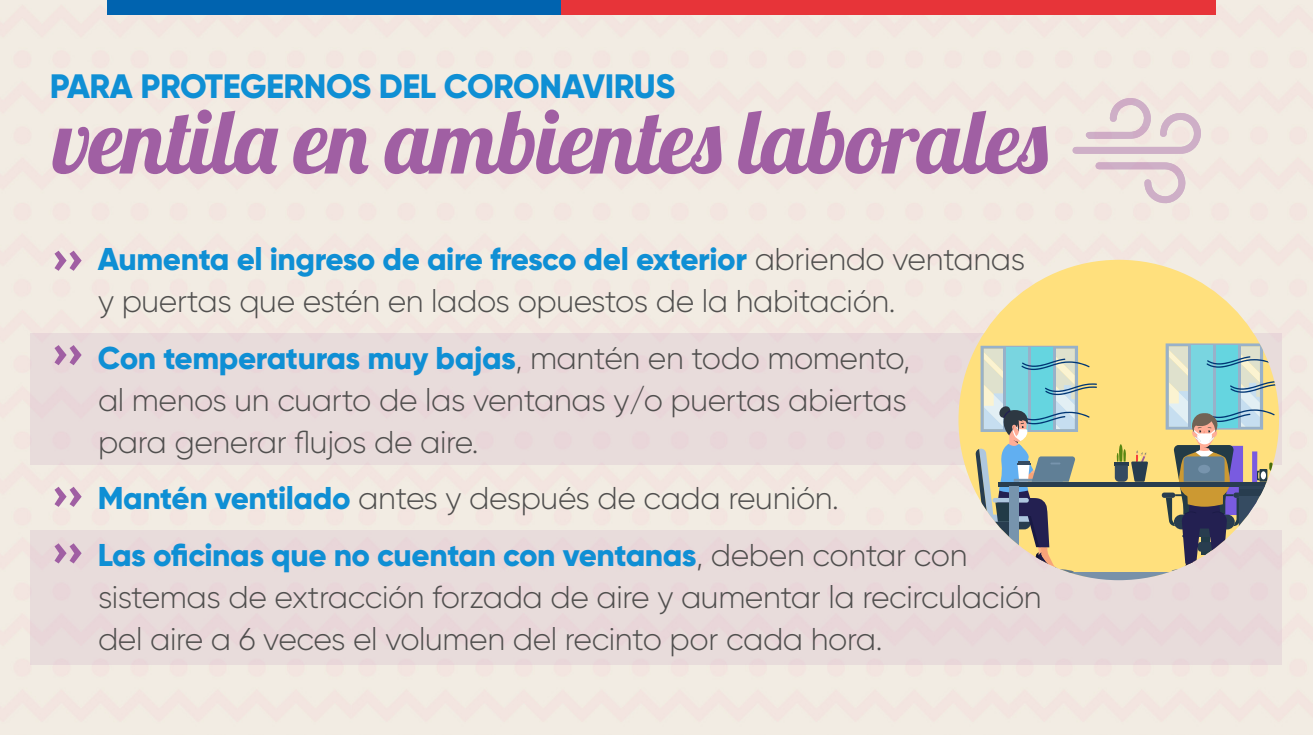
<style>
.page{position:relative;width:1313px;height:735px;background:#fff}
.page>*{position:absolute;margin:0;border:0;box-sizing:border-box;transform-origin:0 0}
.t1{font:89.77px "Lobster 1.4";letter-spacing:.005em;color:#a05fa3}
.t2{font:800 33.77px "Gilroy";letter-spacing:-.015em;color:#0f8fd4}
.t3{font:300 31.5px/42px "Gilroy";letter-spacing:-.015em;color:#504f4e}
.t4{font:800 31.5px/56.9px "Gilroy";letter-spacing:-.015em;color:#0f8fd4}
.s1{font-weight:800;color:#0f8fd4}
.s2{font-weight:300;color:#504f4e}
</style>
<div class="page">
<div style="left:0;top:0;width:1312px;height:735px;background:#f2ece3"></div>
<div style="left:108px;top:0;width:453px;height:14px;background:#0063af"></div>
<div style="left:561px;top:0;width:654px;height:14px;background:#e73439"></div>
<div style="left:31px;top:530px;width:1251px;height:135px;background:#e8dcdb"></div>
<div style="left:31px;top:333px;width:1251px;height:132px;background:#e8dcdb"></div>
<svg style="left:958px;top:260px;width:321px;height:312px;background:#fae298"></svg>
<svg style="left:1078px;top:572px;width:87px;height:8px"></svg>
<div style="left:971px;top:568px;width:102px;height:8px;background:#e8dcdb;border-radius:50%"></div>
<div style="left:1161px;top:493px;width:14px;height:5px;background:#283d4f;border-radius:2px"></div>
<div style="left:998px;top:482px;width:281px;height:5px;background:#283d4f"></div>
<svg style="left:975px;top:346px;width:121px;height:229px"></svg>
<svg style="left:1114px;top:444px;width:34px;height:38px"></svg>
<svg style="left:1165px;top:343px;width:115px;height:231px"></svg>
<div style="left:1198px;top:465px;width:12px;height:8px;background:#7794ad;border-radius:50%"></div>
<svg style="left:54px;top:251px;width:28px;height:20px"></svg>
<svg style="left:54px;top:345px;width:28px;height:20px"></svg>
<svg style="left:54px;top:487px;width:28px;height:20px"></svg>
<svg style="left:54px;top:543px;width:28px;height:21px"></svg>
<svg style="left:1072px;top:98px;width:128px;height:105px;background:#e9dadb"></svg>
<p class="t2" style="left:50px;top:65px;width:627px">PARA PROTEGERNOS DEL CORONAVIRUS</p>
<h1 class="t1" style="left:53px;top:84px;width:996px">ventila en ambientes laborales</h1>
<p class="t3" style="left:98px;top:237px;width:929px"><span class="s1">Aumenta el ingreso de aire fresco del exterior</span> abriendo ventanas y puertas que estén en lados opuestos de la habitación.</p>
<p class="t3" style="left:98px;top:336px;width:814px;text-align:justify"><span class="s1">Con temperaturas muy bajas</span>, mantén en todo momento, al menos un cuarto de las ventanas y/o puertas abiertas para generar flujos de aire.</p>
<p class="t4" style="left:98px;top:470px;width:871px">Mantén ventilado <span class="s2">antes y después de cada reunión.<br></span>Las oficinas que no cuentan con ventanas<span class="s2">, deben contar con</span></p>
<p class="t3" style="left:98px;top:576px;width:945px">sistemas de extracción forzada de aire y aumentar la recirculación del aire a 6 veces el volumen del recinto por cada hora.</p>
</div>
